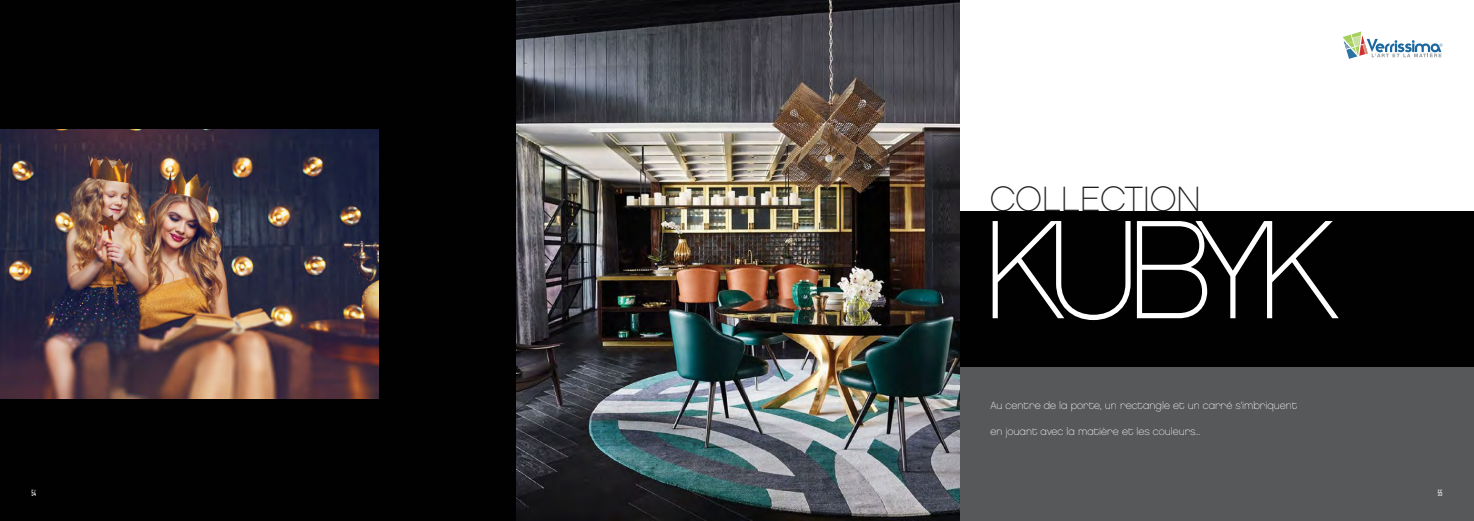
<style>
.page{position:relative;width:1474px;height:521px;background:#fff}
.page>*{position:absolute;margin:0;border:0;box-sizing:border-box;transform-origin:0 0}
.t1{font:140px "Chalet Paris Nineteen Sixty";letter-spacing:-.115em;color:#fff}
.t2{font:35px "Chalet Paris Nineteen Sixty";color:#231f20}
.t3{font:10.5px "Chalet Paris Nineteen Eighty";color:#fff}
.t4{font:500 8.75px "DIN Cond";color:#fff;scale:.7 1}
</style>
<div class="page">
<div style="left:0;top:0;width:523px;height:521px;background:#010101"></div>
<div style="left:952px;top:367px;width:521px;height:154px;background:#57585a"></div>
<div style="left:955px;top:211px;width:518px;height:156px;background:#010101"></div>
<img style="left:516px;top:0;width:443px;height:521px">
<img style="left:0;top:129px;width:378px;height:269px">
<svg style="left:1342px;top:32px;width:100px;height:27px"></svg>
<p class="t2" style="left:990px;top:179px;width:212px">COLLECTION</p>
<p class="t1" style="left:981px;top:189px;width:358px">KUBYK</p>
<p class="t3" style="left:990px;top:399px;width:308px">Au centre de la porte, un rectangle et un carré s’imbriquent</p>
<p class="t3" style="left:990px;top:425px;width:211px">en jouant avec la matière et les couleurs...</p>
<p class="t4" style="left:32px;top:488px;width:8px">54</p>
<p class="t4" style="left:1437px;top:488px;width:8px">55</p>
</div>
